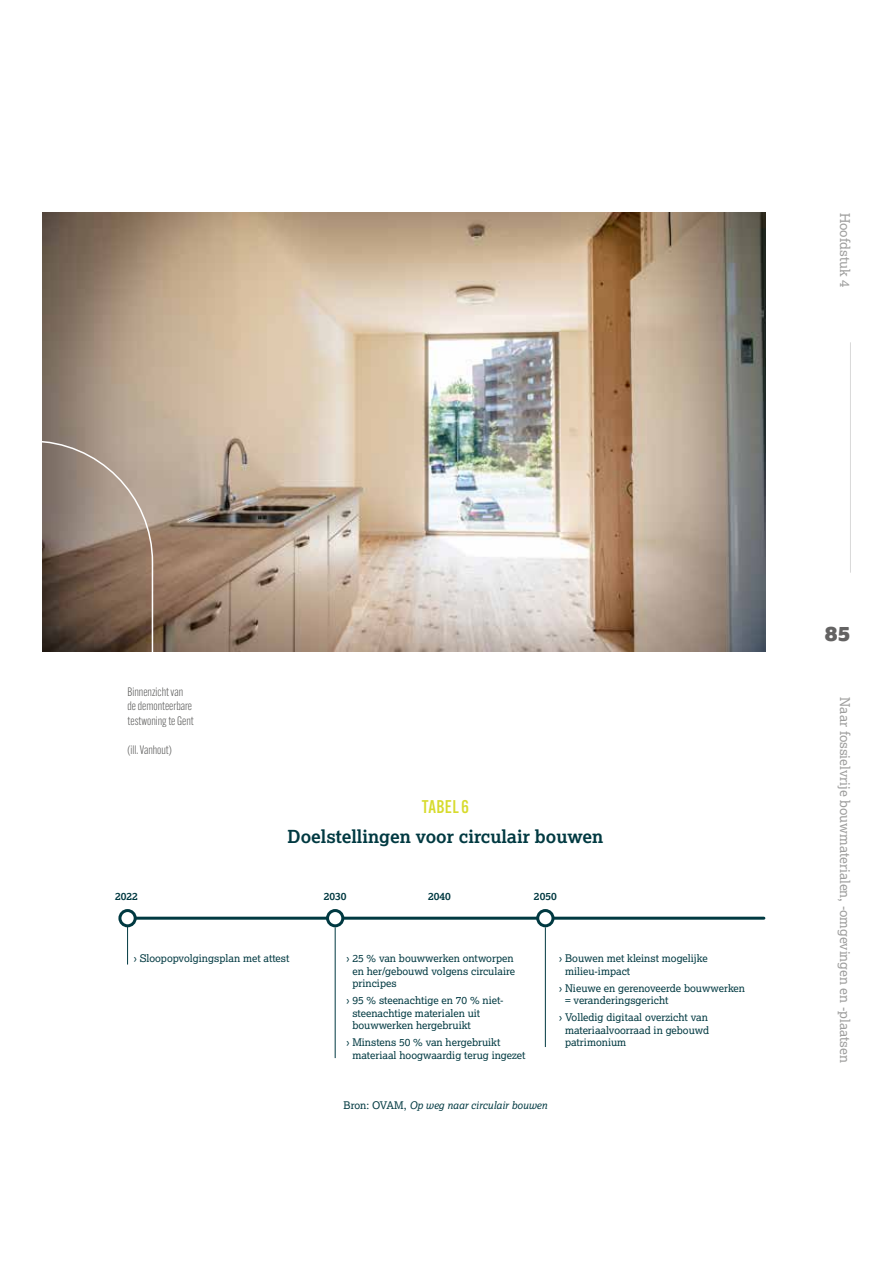
<style>
.page{position:relative;width:893px;height:1263px;background:#fff}
.page>*{position:absolute;margin:0;border:0;box-sizing:border-box;transform-origin:0 0}
.t1{font:900 21px "Lexia";color:#646363}
.t2{font:700 18px "Lexia";color:#003941}
.t3{font:500 18px "Alternate Gothic ATF";letter-spacing:.02em;color:#d7db2d}
.t4{font:13.5px "Lexia";color:#9d9d9c}
.t5{font:300 12px/14.4px "Alternate Gothic ATF";color:#575756}
.t6{font:10.5px/12.6px "Lexia";color:#003941}
.t7{font:italic 10.5px "Lexia";color:#003941}
.t8{font:700 10.5px "Lexia";color:#003941}
.s1{font-style:normal}
</style>
<div class="page">
<img style="left:43px;top:213px;width:722px;height:438px">
<svg style="left:42px;top:440px;width:111px;height:525px"></svg>
<hr style="left:135px;top:917px;width:629px;height:3px;background:#003941">
<hr style="left:127px;top:924px;width:1px;height:40px;background:#003941">
<hr style="left:335px;top:927px;width:1px;height:131px;background:#003941">
<hr style="left:545px;top:927px;width:1px;height:120px;background:#003941">
<div style="left:120px;top:910px;width:15px;height:16px;background:#fff;border-radius:50%"></div>
<div style="left:118px;top:909px;width:19px;height:18px;border:3px solid #003941;border-radius:50%"></div>
<div style="left:328px;top:910px;width:15px;height:16px;background:#fff;border-radius:50%"></div>
<div style="left:326px;top:909px;width:18px;height:18px;border:3px solid #003941;border-radius:50%"></div>
<div style="left:538px;top:910px;width:15px;height:16px;background:#fff;border-radius:50%"></div>
<div style="left:536px;top:909px;width:18px;height:18px;border:3px solid #003941;border-radius:50%"></div>
<hr style="left:850px;top:342px;width:1px;height:231px;background:#dadada">
<p class="t4" style="left:854px;top:213px;width:76px;rotate:90deg">Hoofdstuk 4</p>
<p class="t5" style="left:128px;top:685px;width:68px">Binnenzicht van de demonteerbare testwoning te Gent</p>
<p class="t5" style="left:128px;top:742px;width:46px">(ill. Vanhout)</p>
<h2 class="t3" style="left:422px;top:795px;width:49px">TABEL 6</h2>
<h2 class="t2" style="left:287px;top:825px;width:317px">Doelstellingen voor circulair bouwen</h2>
<p class="t8" style="left:115px;top:890px;width:24px">2022</p>
<p class="t8" style="left:324px;top:890px;width:24px">2030</p>
<p class="t8" style="left:428px;top:890px;width:24px">2040</p>
<p class="t8" style="left:534px;top:890px;width:24px">2050</p>
<p class="t6" style="left:134px;top:952px;width:157px">› Sloopopvolgingsplan met attest</p>
<p class="t6" style="left:352px;top:952px;width:164px;text-indent:-6px">› 25 % van bouwwerken ontworpen en her/gebouwd volgens circulaire principes</p>
<p class="t6" style="left:352px;top:994px;width:153px;text-indent:-6px">› 95 % steenachtige en 70 % niet&shy;steenachtige materialen uit bouwwerken hergebruikt</p>
<p class="t6" style="left:352px;top:1036px;width:175px;text-indent:-6px">› Minstens 50 % van hergebruikt materiaal hoogwaardig terug ingezet</p>
<p class="t6" style="left:565px;top:952px;width:144px;text-indent:-6px">› Bouwen met kleinst mogelijke milieu-impact</p>
<p class="t6" style="left:565px;top:981px;width:181px;text-indent:-6px">› Nieuwe en gerenoveerde bouwwerken = veranderingsgericht</p>
<p class="t6" style="left:565px;top:1011px;width:146px;text-indent:-6px">› Volledig digitaal overzicht van materiaalvoorraad in gebouwd patrimonium</p>
<p class="t7" style="left:343px;top:1099px;width:205px"><span class="s1">Bron: OVAM,</span> Op weg naar circulair bouwen</p>
<h1 class="t1" style="left:825px;top:619px;width:27px">85</h1>
<p class="t4" style="left:854px;top:697px;width:367px;rotate:90deg">Naar fossielvrije bouwmaterialen, -omgevingen en -plaatsen</p>
</div>
